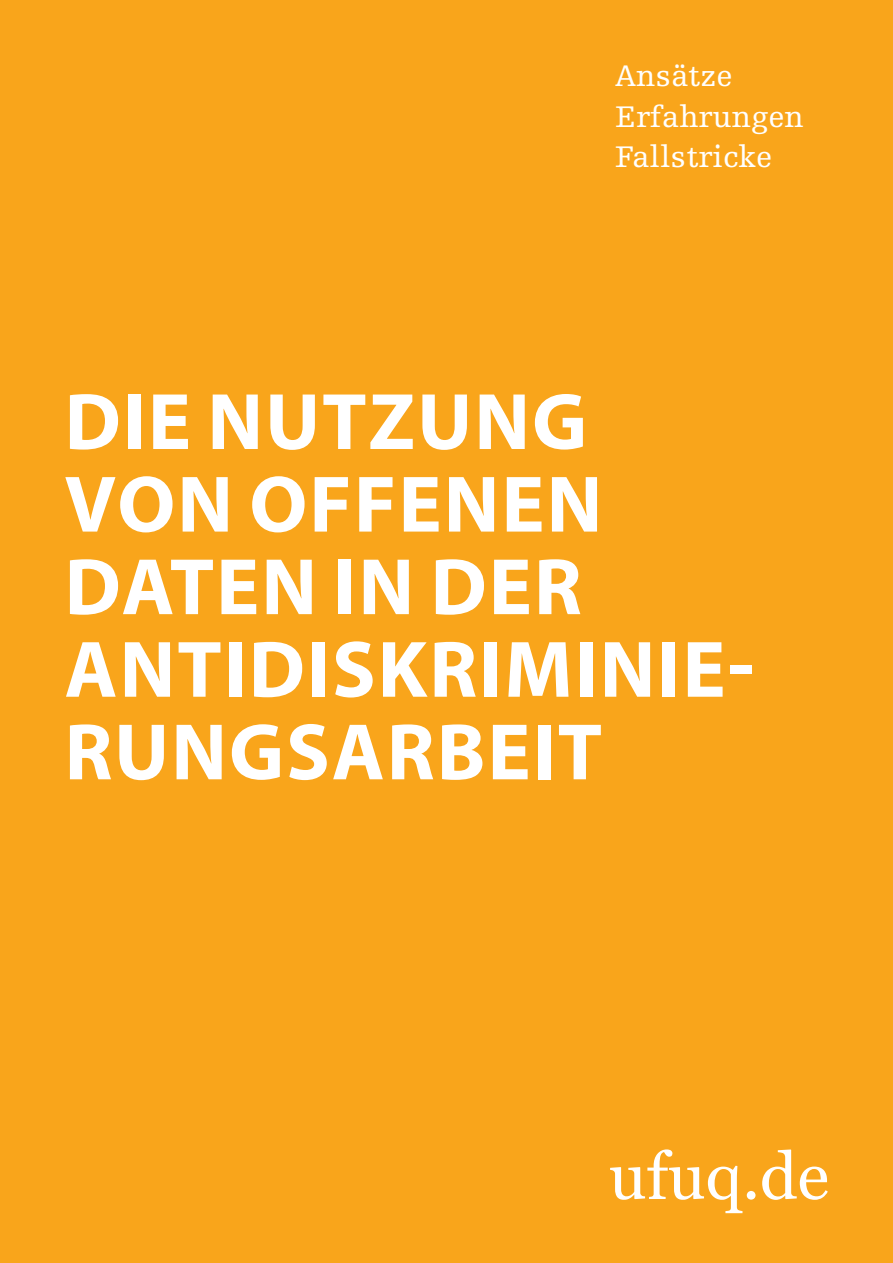
<style>
.page{position:relative;width:893px;height:1263px;background:#f9a51b}
.page>*{position:absolute;margin:0;border:0;box-sizing:border-box;transform-origin:0 0}
.t1{font:700 80.85px/82.5px "Myriad Pro";letter-spacing:.025em;color:#fff}
.t2{font:65.55px "Georgia";color:#fff}
.t3{font:31.5px/40.5px "Egyptienne FLT Std";color:#fff}
</style>
<div class="page">
<p class="t3" style="left:615px;top:56px;width:190px">Ansätze<br>Erfahrungen<br>Fallstricke</p>
<p class="t1" style="left:65px;top:378px;width:691px">DIE NUTZUNG<br>VON OFFENEN<br>DATEN IN DER<br>ANTIDISKRIMINIE-<br>RUNGSARBEIT</p>
<p class="t2" style="left:609px;top:1128px;width:222px">ufuq.de</p>
</div>
